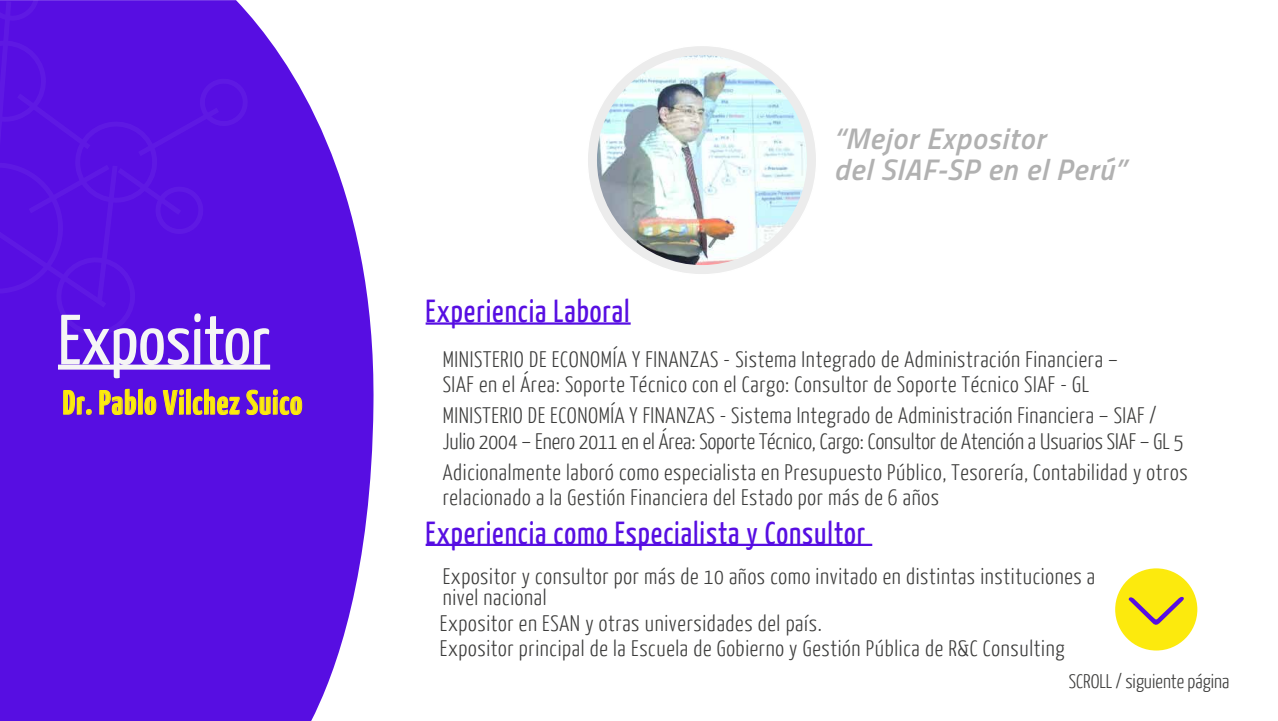
<style>
.page{position:relative;width:1278px;height:721px;background:#fff}
.page>*{position:absolute;margin:0;border:0;box-sizing:border-box;transform-origin:0 0}
.t1{font:70.8px "Yanone Kaffeesatz";color:#f5f5f5;scale:1.04 1}
.t2{font:700 33.9px "Yanone Kaffeesatz";letter-spacing:.03em;color:#fcea0d}
.t3{font:31.9px "Yanone Kaffeesatz";letter-spacing:.03em;color:#570ee2}
.t4{font:italic 600 29.9px/31.4px "Titillium Web";letter-spacing:.03em;color:#b1b1b1}
.t5{font:300 22.4px/25.1px "Yanone Kaffeesatz";letter-spacing:.03em;color:#3c3c3b}
.t6{font:300 19.8px "Yanone Kaffeesatz";color:#3c3c3b}
</style>
<div class="page">
<div style="left:1115px;top:568px;width:82px;height:83px;background:#fcea0d;border-radius:50%"></div>
<svg style="left:1128px;top:597px;width:56px;height:28px"></svg>
<svg style="left:0;top:29px;width:374px;height:692px;background:#6928e5"></svg>
<div style="left:58px;top:365px;width:212px;height:5px;background:#f5f5f5"></div>
<svg style="left:62px;top:389px;width:30px;height:26px"></svg>
<svg style="left:98px;top:388px;width:142px;height:40px;background:#702fc0"></svg>
<svg style="left:246px;top:388px;width:57px;height:28px;background:#7a3cb4"></svg>
<svg style="left:0;top:0;width:261px;height:335px;background:#5810e2"></svg>
<hr style="left:425px;top:322px;width:205px;height:3px;background:#570ee2">
<hr style="left:425px;top:544px;width:447px;height:2px;background:#570ee2">
<div style="left:587px;top:45px;width:229px;height:230px;background:#ececec;border-radius:50%"></div>
<img style="left:597px;top:55px;width:210px;height:210px;border-radius:105px">
<h1 class="t1" style="left:58px;top:297px;width:205px">Expositor</h1>
<h2 class="t2" style="left:63px;top:382px;width:241px">Dr. Pablo Vilchez Suico</h2>
<h3 class="t3" style="left:425px;top:292px;width:206px">Experiencia Laboral</h3>
<h3 class="t4" style="left:834px;top:121px;width:293px">“Mejor Expositor<br>del SIAF-SP en el Perú”</h3>
<p class="t5" style="left:443px;top:346px;width:677px">MINISTERIO DE ECONOMÍA Y FINANZAS - Sistema Integrado de Administración Financiera –<br>SIAF en el Área: Soporte Técnico con el Cargo: Consultor de Soporte Técnico SIAF - GL</p>
<p class="t5" style="left:443px;top:402px;width:742px">MINISTERIO DE ECONOMÍA Y FINANZAS - Sistema Integrado de Administración Financiera – SIAF /<br>Julio 2004 – Enero 2011 en el Área: Soporte Técnico, Cargo: Consultor de Atención a Usuarios SIAF – GL 5</p>
<p class="t5" style="left:443px;top:459px;width:746px">Adicionalmente laboró como especialista en Presupuesto Público, Tesorería, Contabilidad y otros relacionado a la Gestión Financiera del Estado por más de 6 años</p>
<h3 class="t3" style="left:425px;top:513px;width:441px">Experiencia como Especialista y Consultor</h3>
<p class="t5" style="left:443px;top:564px;width:654px;line-height:21.2px">Expositor y consultor por más de 10 años como invitado en distintas instituciones a nivel nacional</p>
<p class="t5" style="left:440px;top:610px;width:626px">Expositor en ESAN y otras universidades del país.<br>Expositor principal de la Escuela de Gobierno y Gestión Pública de R&amp;C Consulting</p>
<p class="t6" style="left:1069px;top:669px;width:162px">SCROLL / siguiente página</p>
</div>
